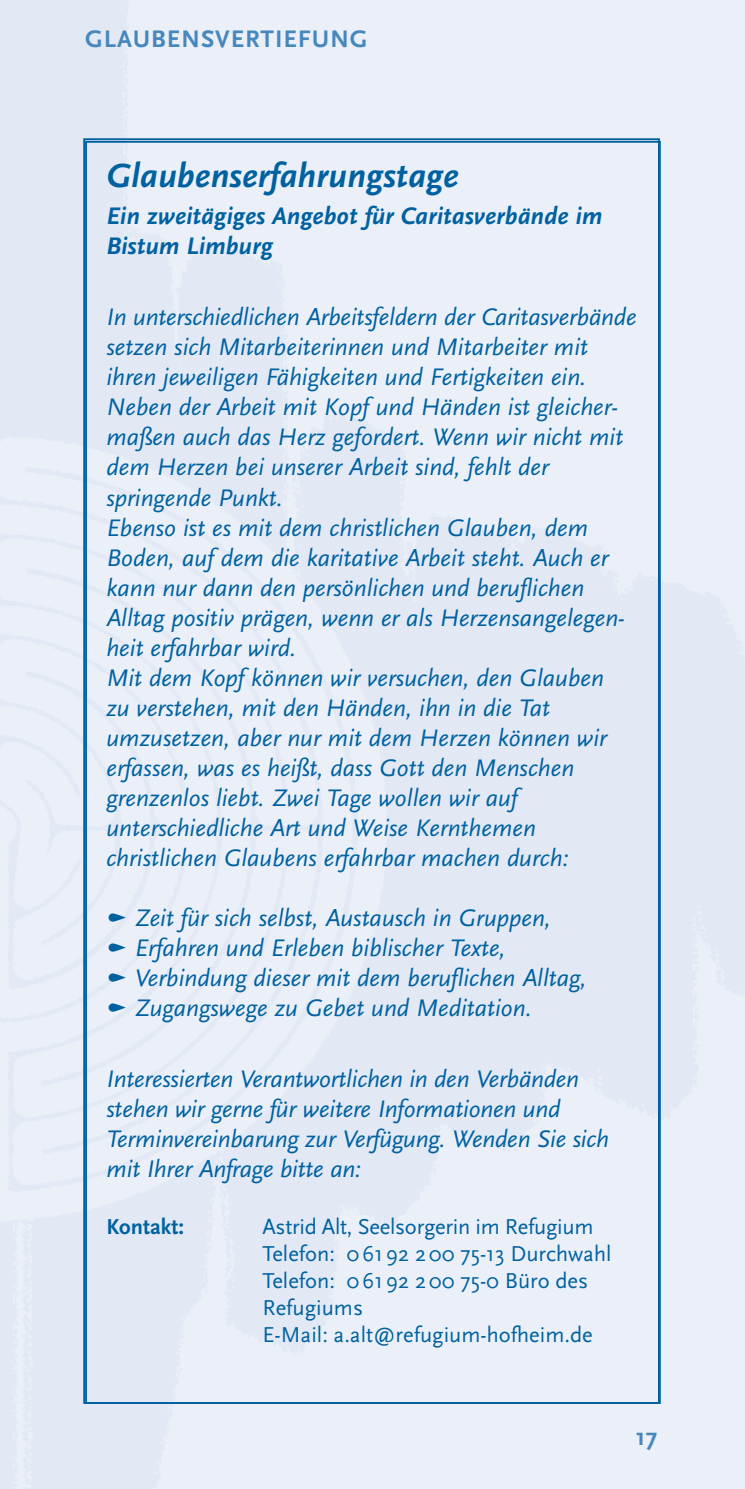
<style>
.page{position:relative;width:745px;height:1489px;background:#fff}
.page>*{position:absolute;margin:0;border:0;box-sizing:border-box;transform-origin:0 0}
.refugium_head{font:italic 700 35px "Mtud Scala Sans";color:#0061a1}
.kurstext{font:italic 25px/30px "Mtud Scala Sans";color:#0061a1}
.refugium_subhead{font:italic 700 25px/30px "Mtud Scala Sans";color:#0061a1}
.Rubrik{font:700 25px "Mtud Scala Sans";letter-spacing:.035em;color:#4687bd}
.info-text{font:22.5px/27px "Mtud Scala Sans";color:#0061a1}
.info-text-2{font:700 22.5px "Mtud Scala Sans";color:#0061a1}
.s1{font-family:"FF Dingbests";font-style:normal}
</style>
<div class="page">
<img style="left:0;top:0;width:744px;height:1488px">
<p class="Rubrik" style="left:85px;top:25px;width:284px">GLAUBENSVERTIEFUNG</p>
<p class="refugium_head" style="left:106px;top:157px;width:353px">Glaubenserfahrungstage</p>
<p class="refugium_subhead" style="left:106px;top:202px;width:497px">Ein zweitägiges Angebot für Caritasverbände im<br>Bistum Limburg</p>
<p class="kurstext" style="left:106px;top:303px;width:531px">In unterschiedlichen Arbeitsfeldern der Caritasverbände setzen sich Mitarbeiterinnen und Mitarbeiter mit ihren jeweiligen Fähigkeiten und Fertigkeiten ein.<br>Neben der Arbeit mit Kopf und Händen ist gleicher&shy;maßen auch das Herz gefordert. Wenn wir nicht mit dem Herzen bei unserer Arbeit sind, fehlt der springende Punkt.</p>
<p class="kurstext" style="left:106px;top:513px;width:520px">Ebenso ist es mit dem christlichen Glauben, dem Boden, auf dem die karitative Arbeit steht. Auch er kann nur dann den persönlichen und beruflichen Alltag positiv prägen, wenn er als Herzensangelegen&shy;heit erfahrbar wird.</p>
<p class="kurstext" style="left:106px;top:663px;width:501px">Mit dem Kopf können wir versuchen, den Glauben zu verstehen, mit den Händen, ihn in die Tat umzusetzen, aber nur mit dem Herzen können wir erfassen, was es heißt, dass Gott den Menschen grenzenlos liebt. Zwei Tage wollen wir auf unterschiedliche Art und Weise Kernthemen christlichen Glaubens erfahrbar machen durch:</p>
<p class="kurstext" style="left:106px;top:903px;width:446px"><span class="s1">n</span> Zeit für sich selbst, Austausch in Gruppen,</p>
<p class="kurstext" style="left:106px;top:933px;width:401px"><span class="s1">n</span> Erfahren und Erleben biblischer Texte,</p>
<p class="kurstext" style="left:106px;top:963px;width:481px"><span class="s1">n</span> Verbindung dieser mit dem beruflichen Alltag,</p>
<p class="kurstext" style="left:106px;top:993px;width:427px"><span class="s1">n</span> Zugangswege zu Gebet und Meditation.</p>
<p class="kurstext" style="left:106px;top:1064px;width:503px">Interessierten Verantwortlichen in den Verbänden stehen wir gerne für weitere Informationen und Terminvereinbarung zur Verfügung. Wenden Sie sich mit Ihrer Anfrage bitte an:</p>
<p class="info-text-2" style="left:106px;top:1214px;width:79px">Kontakt:</p>
<p class="info-text" style="left:262px;top:1213px;width:350px">Astrid Alt, Seelsorgerin im Refugium<br>Telefon: 06192 200 75-13 Durchwahl<br>Telefon: 06192 200 75-0 Büro des<br>Refugiums<br>E-Mail: a.alt@refugium-hofheim.de</p>
<p class="Rubrik" style="left:635px;top:1423px;width:23px">17</p>
</div>
